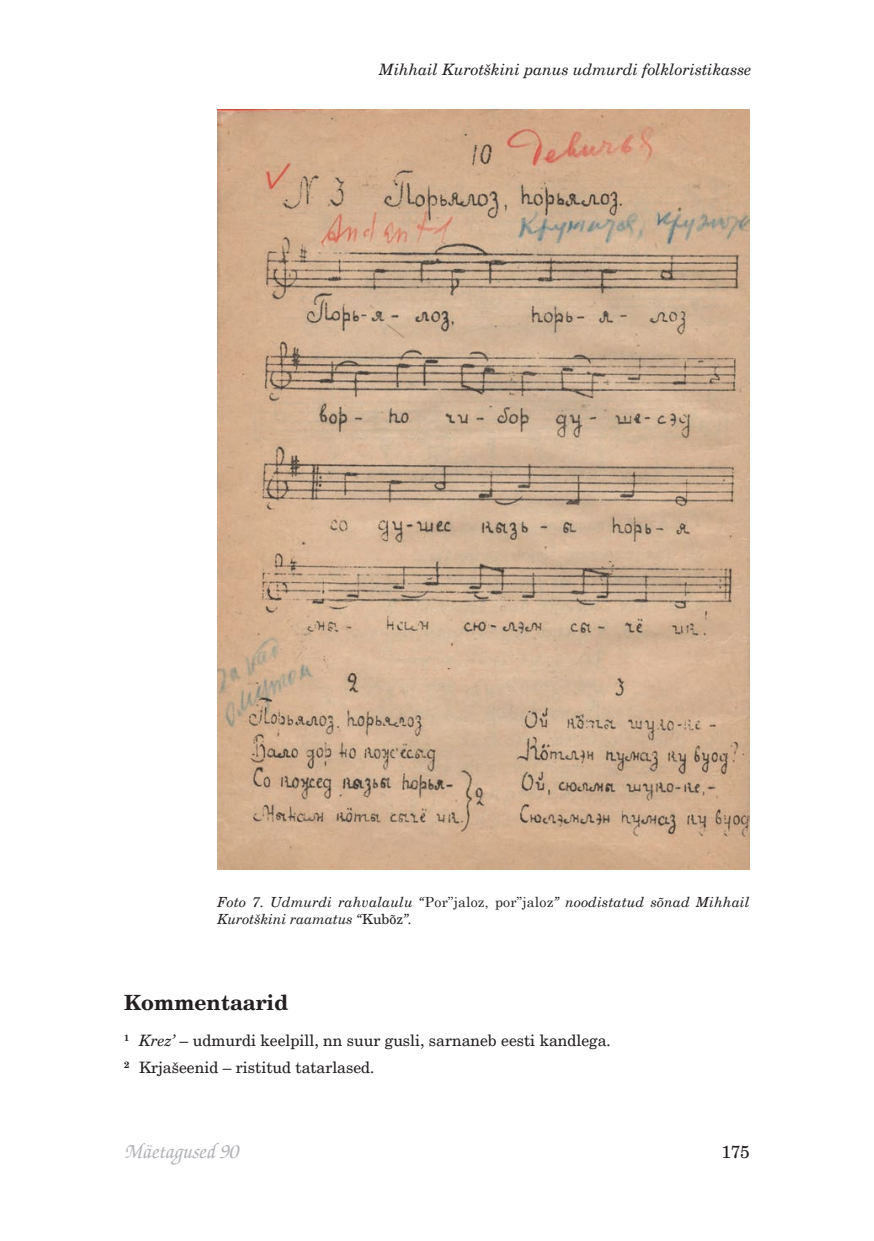
<style>
.page{position:relative;width:874px;height:1241px;background:#fff}
.page>*{position:absolute;margin:0;border:0;box-sizing:border-box;transform-origin:0 0}
.t1{font:italic 500 21px "Zapf Chancery";color:#b2b3b7}
.t2{font:700 21px "New Century Schlbk";color:#231f20}
.t3{font:17.5px "New Century Schlbk";color:#231f20}
.t4{font:15.75px/26.4px "New Century Schlbk";color:#231f20}
.t5{font:italic 15.75px "New Century Schlbk";color:#231f20}
.t6{font:italic 14px/16.8px "New Century Schlbk";letter-spacing:.015em;color:#231f20}
.s1{font-family:"Century Schoolbook";font-style:normal}
.s2{font-style:normal}
.s3{font-style:italic}
</style>
<div class="page">
<img style="left:217px;top:109px;width:532px;height:760px">
<p class="t5" style="left:379px;top:59px;width:374px">Mihhail Kurotškini panus udmurdi folkloristikasse</p>
<p class="t6" style="left:217px;top:893px;width:533px">Foto 7. Udmurdi rahvalaulu “<span class="s1">Por”jaloz, por”jaloz</span>” noodistatud sõnad Mihhail<br>Kurotškini raamatus “<span class="s2">Kubõz</span>”.</p>
<h1 class="t2" style="left:124px;top:988px;width:166px">Kommentaarid</h1>
<p class="t4" style="left:124px;top:1027px;width:488px"><sup>1</sup> <span class="s3">Krez’</span> – udmurdi keelpill, nn suur gusli, sarnaneb eesti kandlega.<br><sup>2</sup> Krjašeenid – ristitud tatarlased.</p>
<h1 class="t1" style="left:124px;top:1137px;width:115px">Mäetagused 90</h1>
<p class="t3" style="left:721px;top:1140px;width:30px">175</p>
</div>
